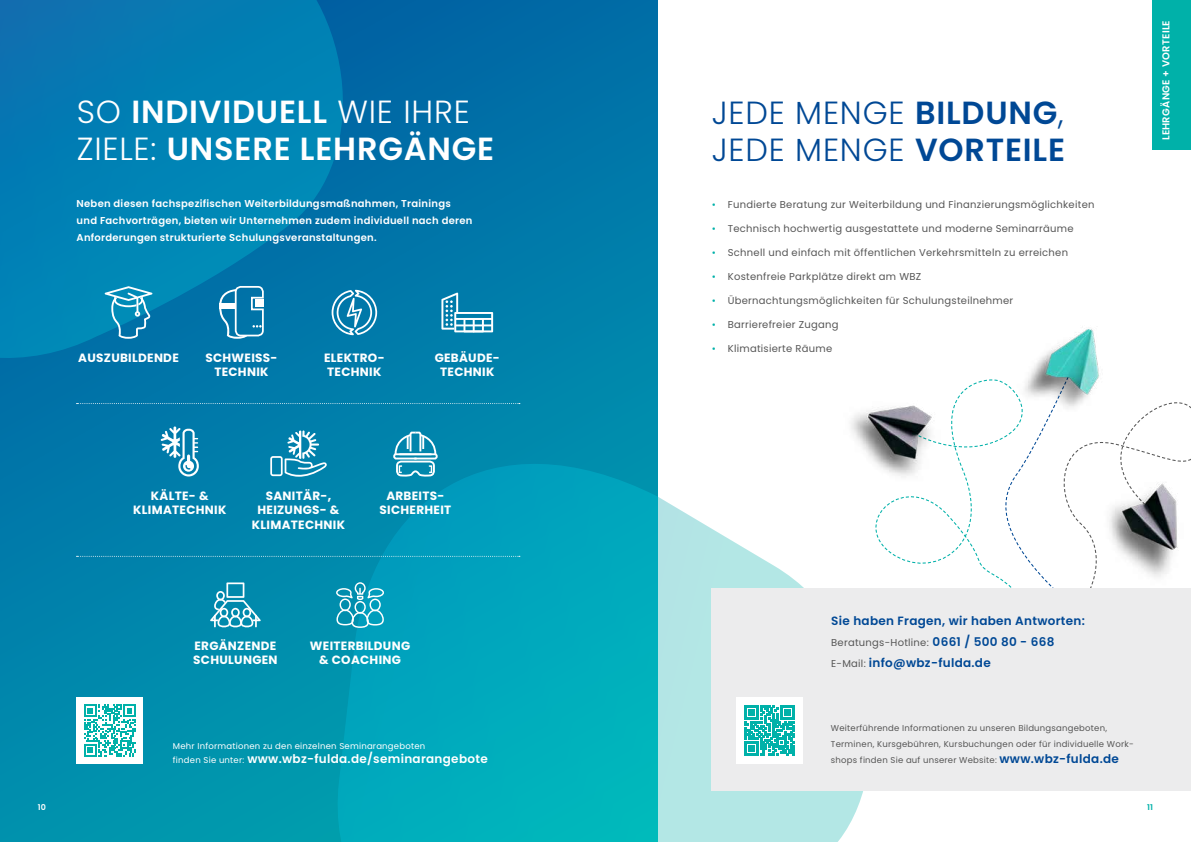
<style>
.page{position:relative;width:1191px;height:842px;background:#fff}
.page>*{position:absolute;margin:0;border:0;box-sizing:border-box;transform-origin:0 0}
.t1{font:600 32px/37px "Poppins";letter-spacing:.025em;color:#fff}
.t2{font:300 32px/37px "Poppins";letter-spacing:.025em;color:#004895}
.t3{font:700 12px/14.4px "Poppins";letter-spacing:.025em;color:#fff;text-align:center}
.t4{font:600 12px "Poppins";letter-spacing:.025em;color:#004895}
.t5{font:600 12px "Poppins";letter-spacing:.025em;color:#fff}
.t6{font:10px "Poppins";letter-spacing:.025em;color:#565656}
.t7{font:600 10px/17px "Poppins";letter-spacing:.025em;color:#fff}
.t8{font:8.5px/16px "Poppins";letter-spacing:.025em;color:#565656}
.t9{font:8.5px "Poppins";letter-spacing:.025em;color:#fff}
.t10{font:600 8px "Poppins";color:#fff}
.t11{font:600 8px "Poppins";color:#00b1a9}
.s1{font-weight:300}
.s2{font-weight:400;font-size:8.5px}
.s3{font-weight:600}
.s4{color:#00b1a9}
.s5{font-weight:600;font-size:12px;color:#004895}
.s6{font-weight:400;font-size:10px;color:#565656}
</style>
<div class="page">
<div style="left:0;top:0;width:658px;height:842px;background:linear-gradient(to bottom,#006aa6,#0194ae)"></div>
<svg style="left:321px;top:412px;width:542px;height:430px;background:#35b6c6"></svg>
<svg style="left:0;top:0;width:373px;height:406px;background:#017bb0"></svg>
<div style="left:1152px;top:0;width:39px;height:150px;background:#00b1a9"></div>
<svg style="left:210px;top:582px;width:51px;height:45px;background:#42a7c1"></svg>
<svg style="left:336px;top:582px;width:48px;height:46px;background:#3cadc5"></svg>
<svg style="left:331px;top:290px;width:47px;height:45px;background:#459cc0"></svg>
<svg style="left:105px;top:286px;width:47px;height:53px;background:#329ac0"></svg>
<svg style="left:219px;top:285px;width:46px;height:54px"></svg>
<svg style="left:441px;top:293px;width:52px;height:39px"></svg>
<svg style="left:270px;top:430px;width:57px;height:50px;background:#399cbd"></svg>
<svg style="left:161px;top:426px;width:38px;height:50px"></svg>
<svg style="left:392px;top:431px;width:46px;height:47px"></svg>
<svg style="left:77px;top:403px;width:443px;height:1px"></svg>
<svg style="left:77px;top:556px;width:443px;height:1px"></svg>
<div style="left:77px;top:697px;width:66px;height:67px;background:#fff"></div>
<svg style="left:84px;top:704px;width:52px;height:52px"></svg>
<img style="left:810px;top:329px;width:381px;height:259px">
<div style="left:711px;top:588px;width:480px;height:203px;background:#ececed"></div>
<div style="left:736px;top:697px;width:66px;height:66px;background:#fff"></div>
<svg style="left:744px;top:705px;width:50px;height:50px"></svg>
<h1 class="t1" style="left:77px;top:94px;width:419px"><span class="s1">SO</span> INDIVIDUELL <span class="s1">WIE IHRE<br>ZIELE:</span> UNSERE LEHRGÄNGE</h1>
<p class="t7" style="left:77px;top:195px;width:397px">Neben diesen fachspezifischen Weiterbildungsmaßnahmen, Trainings und Fachvorträgen, bieten wir Unternehmen zudem individuell nach deren<br>Anforderungen strukturierte Schulungsveranstaltungen.</p>
<p class="t3" style="left:78px;top:350px;width:102px">AUSZUBILDENDE</p>
<p class="t3" style="left:205px;top:350px;width:74px">SCHWEISS-<br>TECHNIK</p>
<p class="t3" style="left:324px;top:350px;width:62px;text-align:left">ELEKTRO-<br>TECHNIK</p>
<p class="t3" style="left:435px;top:350px;width:67px">GEBÄUDE-<br>TECHNIK</p>
<p class="t10" style="left:38px;top:802px;width:10px">10</p>
<p class="t3" style="left:133px;top:489px;width:95px">KÄLTE- &amp;<br>KLIMATECHNIK</p>
<p class="t3" style="left:252px;top:489px;width:95px">SANITÄR-,<br>HEIZUNGS- &amp;<br>KLIMATECHNIK</p>
<p class="t3" style="left:379px;top:489px;width:73px">ARBEITS-<br>SICHERHEIT</p>
<p class="t3" style="left:193px;top:638px;width:86px;text-align:left">ERGÄNZENDE<br>SCHULUNGEN</p>
<p class="t3" style="left:310px;top:638px;width:102px">WEITERBILDUNG &amp; COACHING</p>
<p class="t9" style="left:173px;top:741px;width:254px">Mehr Informationen zu den einzelnen Seminarangeboten</p>
<p class="t5" style="left:173px;top:752px;width:316px"><span class="s2">finden Sie unter:</span> www.wbz-fulda.de/seminarangebote</p>
<h1 class="t2" style="left:711px;top:94px;width:355px">JEDE MENGE <span class="s3">BILDUNG</span>,<br>JEDE MENGE <span class="s3">VORTEILE</span></h1>
<p class="t6" style="left:711px;top:198px;width:384px"><span class="s4">•</span> Fundierte Beratung zur Weiterbildung und Finanzierungsmöglichkeiten</p>
<p class="t6" style="left:711px;top:222px;width:363px"><span class="s4">•</span> Technisch hochwertig ausgestattete und moderne Seminarräume</p>
<p class="t6" style="left:711px;top:246px;width:358px"><span class="s4">•</span> Schnell und einfach mit öffentlichen Verkehrsmitteln zu erreichen</p>
<p class="t6" style="left:711px;top:270px;width:211px"><span class="s4">•</span> Kostenfreie Parkplätze direkt am WBZ</p>
<p class="t6" style="left:711px;top:294px;width:303px"><span class="s4">•</span> Übernachtungsmöglichkeiten für Schulungsteilnehmer</p>
<p class="t6" style="left:711px;top:318px;width:128px"><span class="s4">•</span> Barrierefreier Zugang</p>
<p class="t6" style="left:711px;top:342px;width:122px"><span class="s4">•</span> Klimatisierte Räume</p>
<p class="t7" style="left:1157px;top:140px;width:122px;rotate:-90deg">LEHRGÄNGE + VORTEILE</p>
<p class="t4" style="left:831px;top:614px;width:255px">Sie haben Fragen, wir haben Antworten:</p>
<p class="t6" style="left:831px;top:637px;width:225px">Beratungs-Hotline: <span class="s5">0661 / 500 80 - 668</span></p>
<p class="t4" style="left:831px;top:656px;width:161px"><span class="s6">E-Mail:</span> info@wbz-fulda.de</p>
<p class="t8" style="left:831px;top:720px;width:304px">Weiterführende Informationen zu unseren Bildungsangeboten,<br>Terminen, Kursgebühren, Kursbuchungen oder für individuelle Work&shy;shops finden Sie auf unserer Website: <span class="s5">www.wbz-fulda.de</span></p>
<p class="t11" style="left:1147px;top:802px;width:7px">11</p>
</div>
